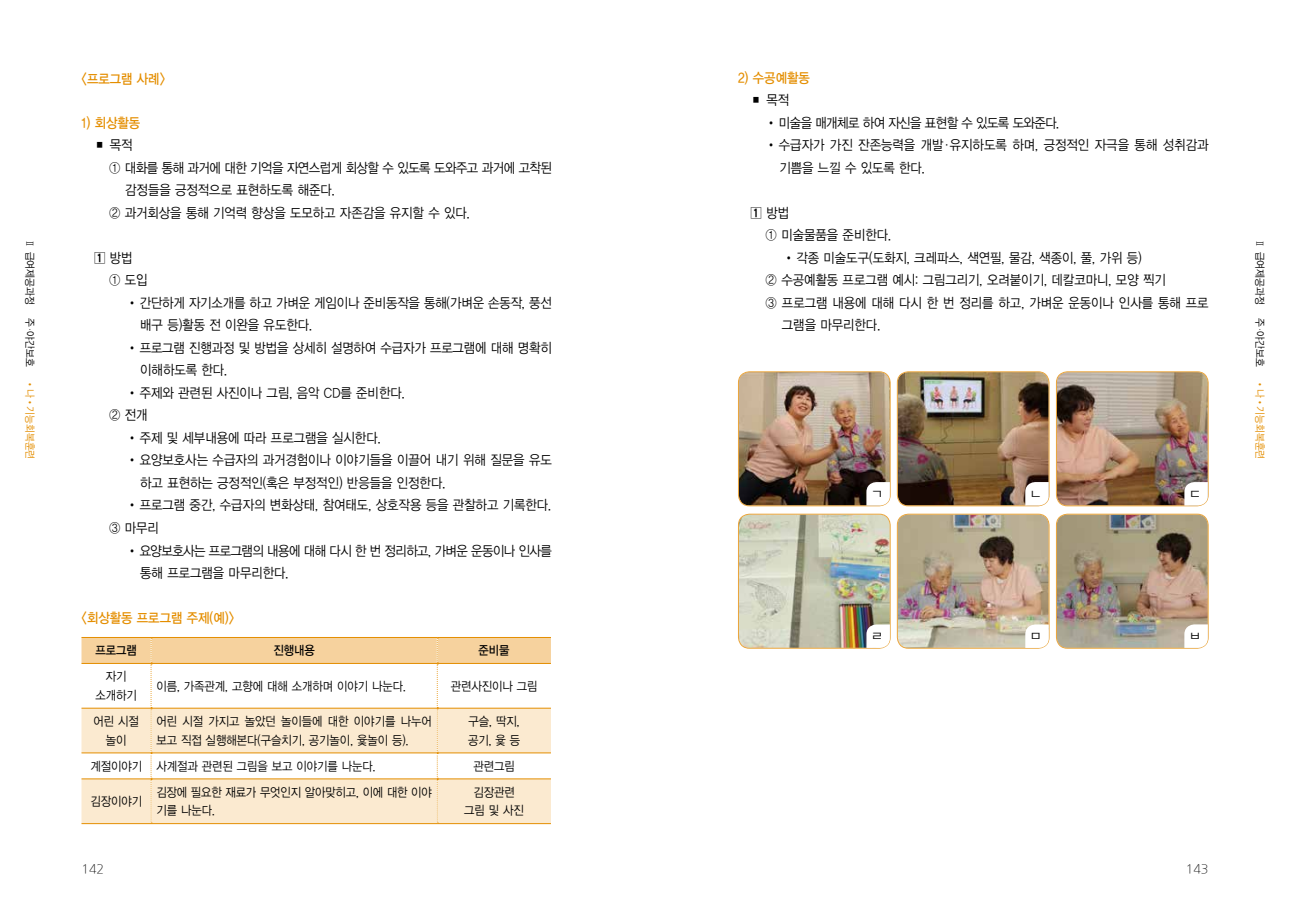
<style>
.page{position:relative;width:1290px;height:911px;background:#fff}
.page>*{position:absolute;margin:0;border:0;box-sizing:border-box;transform-origin:0 0}
.t1{font:13.75px/22.5px "YDVYGO12";color:#000;scale:.9 1}
.t2{font:13.75px/22.5px "YDVYGO12";letter-spacing:-.04em;color:#000;scale:.9 1}
.t3{font:13.75px "YDVYGO13";color:#e48e00;scale:.9 1}
.t4{font:13.75px "YDVYGO12";color:#000}
.t5{font:12.5px/18.8px "YDVYGO12";color:#000;text-align:center;scale:.9 1}
.t6{font:12.5px "YDVYGO13";color:#000;scale:.9 1}
.t7{font:300 12.5px "Nanum Gothic";color:#000}
.t8{font:10.62px "YDVYGO12";color:#000;scale:.9 1}
.t9{font:10.62px "YDVYGO12";color:#e48e00;scale:.9 1}
.s1{font-family:"YDVY Mj O12"}
.s2{font-family:"YDVYGO11"}
</style>
<div class="page">
<hr style="left:81px;top:823px;width:70px;height:1px;background:#e48e00">
<hr style="left:151px;top:823px;width:286px;height:1px;background:#e48e00">
<svg style="left:81px;top:637px;width:470px;height:186px"></svg>
<hr style="left:437px;top:778px;width:114px;height:1px;background:#e48e00">
<hr style="left:437px;top:823px;width:114px;height:1px;background:#e48e00">
<img style="left:739px;top:372px;width:151px;height:133px">
<div style="left:738px;top:371px;width:152px;height:135px;border:1px solid #eaa439;border-radius:11px"></div>
<svg style="left:866px;top:482px;width:24px;height:23px"></svg>
<img style="left:1057px;top:372px;width:151px;height:133px">
<div style="left:1056px;top:371px;width:152px;height:135px;border:1px solid #eaa439;border-radius:11px"></div>
<svg style="left:1184px;top:482px;width:24px;height:23px"></svg>
<img style="left:897px;top:514px;width:152px;height:134px">
<div style="left:897px;top:514px;width:152px;height:134px;border:1px solid #eaa439;border-radius:11px"></div>
<svg style="left:1025px;top:624px;width:24px;height:24px"></svg>
<img style="left:897px;top:372px;width:152px;height:133px">
<div style="left:897px;top:371px;width:152px;height:135px;border:1px solid #eaa439;border-radius:11px"></div>
<svg style="left:1025px;top:482px;width:24px;height:23px"></svg>
<img style="left:739px;top:514px;width:151px;height:134px">
<div style="left:738px;top:514px;width:152px;height:134px;border:1px solid #eaa439;border-radius:11px"></div>
<svg style="left:866px;top:624px;width:24px;height:24px"></svg>
<img style="left:1057px;top:514px;width:151px;height:134px">
<div style="left:1056px;top:514px;width:152px;height:134px;border:1px solid #eaa439;border-radius:11px"></div>
<svg style="left:1184px;top:624px;width:24px;height:24px"></svg>
<p class="t8" style="left:37px;top:239px;width:74px;rotate:90deg"><span class="s1">Ⅱ</span> 급여제공과정</p>
<p class="t8" style="left:37px;top:318px;width:56px;rotate:90deg">주<span class="s2">·</span>야간보호</p>
<p class="t9" style="left:37px;top:380px;width:89px;rotate:90deg">•나•기능회복훈련</p>
<p class="t3" style="left:81px;top:69px;width:94px">&lt;프로그램 사례&gt;</p>
<p class="t3" style="left:81px;top:113px;width:67px">1) 회상활동</p>
<p class="t1" style="left:94px;top:133px;width:44px">■ 목적</p>
<p class="t2" style="left:109px;top:156px;width:493px">① 대화를 통해 과거에 대한 기억을 자연스럽게 회상할 수 있도록 도와주고 과거에 고착된</p>
<p class="t1" style="left:125px;top:178px;width:234px">감정들을 긍정적으로 표현하도록 해준다.</p>
<p class="t1" style="left:109px;top:201px;width:403px">② 과거회상을 통해 기억력 향상을 도모하고 자존감을 유지할 수 있다.</p>
<p class="t1" style="left:109px;top:246px;width:44px">방법<br>① 도입</p>
<p class="t1" style="left:140px;top:291px;width:459px;text-indent:-14px">• 간단하게 자기소개를 하고 가벼운 게임이나 준비동작을 통해(가벼운 손동작, 풍선 배구 등)활동 전 이완을 유도한다.</p>
<p class="t1" style="left:140px;top:336px;width:459px;text-indent:-14px">• 프로그램 진행과정 및 방법을 상세히 설명하여 수급자가 프로그램에 대해 명확히 이해하도록 한다.</p>
<p class="t1" style="left:109px;top:381px;width:330px;text-indent:17px">•주제와 관련된 사진이나 그림, 음악 CD를 준비한다.<br>② 전개</p>
<p class="t1" style="left:126px;top:426px;width:284px">•주제 및 세부내용에 따라 프로그램을 실시한다.</p>
<p class="t1" style="left:140px;top:448px;width:459px;text-indent:-14px">•요양보호사는 수급자의 과거경험이나 이야기들을 이끌어 내기 위해 질문을 유도 하고 표현하는 긍정적인(혹은 부정적인) 반응들을 인정한다.</p>
<p class="t1" style="left:109px;top:493px;width:493px;text-indent:17px">•프로그램 중간, 수급자의 변화상태, 참여태도, 상호작용 등을 관찰하고 기록한다.<br>③ 마무리</p>
<p class="t2" style="left:140px;top:538px;width:459px;text-indent:-14px">• 요양보호사는 프로그램의 내용에 대해 다시 한 번 정리하고, 가벼운 운동이나 인사를 통해 프로그램을 마무리한다.</p>
<p class="t3" style="left:81px;top:608px;width:171px">&lt;회상활동 프로그램 주제(예)&gt;</p>
<p class="t6" style="left:96px;top:642px;width:48px">프로그램</p>
<p class="t6" style="left:273px;top:642px;width:47px">진행내용</p>
<p class="t6" style="left:478px;top:642px;width:36px">준비물</p>
<p class="t5" style="left:96px;top:666px;width:48px">자기 소개하기</p>
<p class="t5" style="left:156px;top:675px;width:279px">이름, 가족관계, 고향에 대해 소개하며 이야기 나눈다.</p>
<p class="t5" style="left:451px;top:675px;width:98px">관련사진이나 그림</p>
<p class="t5" style="left:94px;top:711px;width:52px">어린 시절 놀이</p>
<p class="t5" style="left:156px;top:711px;width:307px;text-align:left">어린 시절 가지고 놀았던 놀이들에 대한 이야기를 나누어 보고 직접 실행해본다(구슬치기, 공기놀이, 윷놀이 등).</p>
<p class="t5" style="left:468px;top:711px;width:59px;text-align:left">구슬, 딱지, 공기, 윷 등</p>
<p class="t5" style="left:90px;top:755px;width:318px">계절이야기 사계절과 관련된 그림을 보고 이야기를 나눈다.</p>
<p class="t5" style="left:473px;top:755px;width:47px">관련그림</p>
<p class="t5" style="left:90px;top:791px;width:59px">김장이야기</p>
<p class="t5" style="left:156px;top:781px;width:308px;text-align:left">김장에 필요한 재료가 무엇인지 알아맞히고, 이에 대한 이야 기를 나눈다.</p>
<p class="t5" style="left:464px;top:781px;width:68px">김장관련 그림 및 사진</p>
<p class="t7" style="left:81px;top:862px;width:24px">142</p>
<p class="t3" style="left:738px;top:68px;width:81px">2) 수공예활동</p>
<p class="t1" style="left:751px;top:88px;width:44px">■ 목적</p>
<p class="t2" style="left:766px;top:111px;width:328px">• 미술을 매개체로 하여 자신을 표현할 수 있도록 도와준다.</p>
<p class="t1" style="left:779px;top:133px;width:478px;text-indent:-14px">•수급자가 가진 잔존능력을 개발·유지하도록 하며, 긍정적인 자극을 통해 성취감과 기쁨을 느낄 수 있도록 한다.</p>
<p class="t1" style="left:766px;top:201px;width:141px">방법<br>① 미술물품을 준비한다.</p>
<p class="t1" style="left:783px;top:246px;width:400px">•각종 미술도구(도화지, 크레파스, 색연필, 물감, 색종이, 풀, 가위 등)</p>
<p class="t1" style="left:766px;top:268px;width:446px">② 수공예활동 프로그램 예시: 그림그리기, 오려붙이기, 데칼코마니, 모양 찍기</p>
<p class="t1" style="left:766px;top:291px;width:493px">③ 프로그램 내용에 대해 다시 한 번 정리를 하고, 가벼운 운동이나 인사를 통해 프로</p>
<p class="t1" style="left:782px;top:313px;width:111px">그램을 마무리한다.</p>
<p class="t4" style="left:1029px;top:484px;width:14px">ㄴ</p>
<p class="t4" style="left:871px;top:484px;width:14px">ㄱ</p>
<p class="t4" style="left:1189px;top:484px;width:14px">ㄷ</p>
<p class="t8" style="left:1267px;top:239px;width:74px;rotate:90deg"><span class="s1">Ⅱ</span> 급여제공과정</p>
<p class="t8" style="left:1267px;top:318px;width:56px;rotate:90deg">주<span class="s2">·</span>야간보호</p>
<p class="t9" style="left:1267px;top:380px;width:89px;rotate:90deg">•나•기능회복훈련</p>
<p class="t4" style="left:871px;top:627px;width:14px">ㄹ</p>
<p class="t4" style="left:1188px;top:627px;width:14px">ㅂ</p>
<p class="t4" style="left:1029px;top:627px;width:14px">ㅁ</p>
<p class="t7" style="left:1186px;top:862px;width:24px">143</p>
</div>
